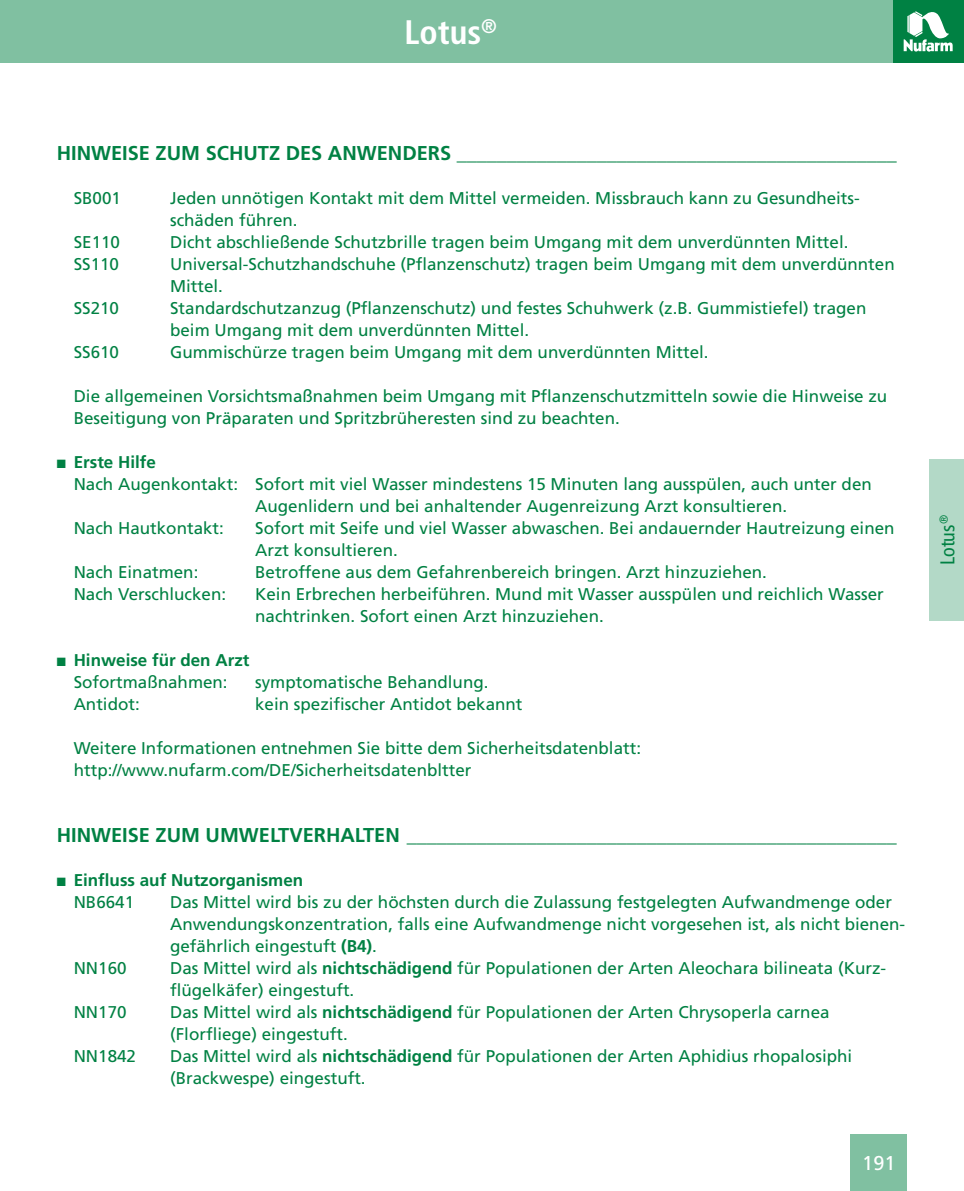
<style>
.page{position:relative;width:964px;height:1191px;background:#fff}
.page>*{position:absolute;margin:0;border:0;box-sizing:border-box;transform-origin:0 0}
.t1{font:700 condensed 34px "Frutiger";color:#fff}
.t2{font:700 20px "Frutiger";color:#008143}
.t3{font:condensed 20px "Frutiger";color:#008143}
.t4{font:20px "Frutiger";color:#fff}
.t5{font:17px/22px "Frutiger";color:#008143}
.t6{font:700 17px/22px "Frutiger";color:#008143;text-align:center}
.s1{font-weight:400}
.s2{font-weight:700}
</style>
<div class="page">
<div style="left:0;top:0;width:964px;height:62px;background:#80c0a1"></div>
<div style="left:893px;top:0;width:71px;height:62px;background:#008143"></div>
<svg style="left:903px;top:11px;width:49px;height:41px"></svg>
<div style="left:850px;top:1134px;width:57px;height:57px;background:#80c0a1"></div>
<div style="left:930px;top:459px;width:34px;height:162px;background:#b3d9c7"></div>
<h1 class="t1" style="left:404px;top:12px;width:94px">Lotus<sup>®</sup></h1>
<p class="t2" style="left:57px;top:141px;width:114px">HINWEISE zum</p>
<p class="t2" style="left:206px;top:141px;width:25px">Schutz</p>
<p class="t2" style="left:286px;top:141px;width:13px">des</p>
<p class="t2" style="left:328px;top:141px;width:29px">Anwenders</p>
<p class="t2" style="left:457px;top:141px;width:441px">____________________________________________</p>
<p class="t5" style="left:74px;top:187px;width:49px">SB001</p>
<p class="t5" style="left:170px;top:187px;width:690px">Jeden unnötigen Kontakt mit dem Mittel vermeiden. Missbrauch kann zu Gesundheits&shy;schäden führen.</p>
<p class="t5" style="left:74px;top:231px;width:48px">SE110</p>
<p class="t5" style="left:170px;top:231px;width:680px">Dicht abschließende Schutzbrille tragen beim Umgang mit dem unverdünnten Mittel.</p>
<p class="t5" style="left:74px;top:253px;width:47px">SS110</p>
<p class="t5" style="left:170px;top:253px;width:726px">Universal-Schutzhandschuhe (Pflanzenschutz) tragen beim Umgang mit dem unverdünnten<br>Mittel.</p>
<p class="t5" style="left:74px;top:297px;width:47px">SS210</p>
<p class="t5" style="left:170px;top:297px;width:698px">Standardschutzanzug (Pflanzenschutz) und festes Schuhwerk (z.B. Gummistiefel) tragen beim Umgang mit dem unverdünnten Mittel.</p>
<p class="t5" style="left:74px;top:341px;width:47px">SS610</p>
<p class="t5" style="left:170px;top:341px;width:540px">Gummischürze tragen beim Umgang mit dem unverdünnten Mittel.</p>
<p class="t5" style="left:74px;top:385px;width:815px">Die allgemeinen Vorsichtsmaßnahmen beim Umgang mit Pflanzenschutzmitteln sowie die Hinweise zu<br>Beseitigung von Präparaten und Spritzbrüheresten sind zu beachten.</p>
<p class="t6" style="left:57px;top:451px;width:101px">■ Erste Hilfe</p>
<p class="t5" style="left:74px;top:473px;width:799px">Nach Augenkontakt: Sofort mit viel Wasser mindestens 15 Minuten lang ausspülen, auch unter den</p>
<p class="t5" style="left:255px;top:495px;width:533px">Augenlidern und bei anhaltender Augenreizung Arzt konsultieren.</p>
<p class="t5" style="left:74px;top:517px;width:152px">Nach Hautkontakt:</p>
<p class="t5" style="left:255px;top:517px;width:641px">Sofort mit Seife und viel Wasser abwaschen. Bei andauernder Hautreizung einen<br>Arzt konsultieren.</p>
<p class="t5" style="left:74px;top:561px;width:126px">Nach Einatmen:</p>
<p class="t5" style="left:255px;top:561px;width:513px">Betroffene aus dem Gefahrenbereich bringen. Arzt hinzuziehen.</p>
<p class="t5" style="left:74px;top:583px;width:154px">Nach Verschlucken:</p>
<p class="t5" style="left:255px;top:583px;width:630px">Kein Erbrechen herbeiführen. Mund mit Wasser ausspülen und reichlich Wasser nachtrinken. Sofort einen Arzt hinzuziehen.</p>
<p class="t6" style="left:57px;top:649px;width:194px">■ Hinweise für den Arzt<br><span class="s1">Sofortmaßnahmen:</span></p>
<p class="t5" style="left:255px;top:671px;width:235px">symptomatische Behandlung.</p>
<p class="t5" style="left:74px;top:693px;width:68px">Antidot:</p>
<p class="t5" style="left:255px;top:693px;width:269px">kein spezifischer Antidot bekannt</p>
<p class="t5" style="left:74px;top:737px;width:569px">Weitere Informationen entnehmen Sie bitte dem Sicherheitsdatenblatt: http://www.nufarm.com/DE/Sicherheitsdatenbltter</p>
<p class="t2" style="left:57px;top:823px;width:27px">Hinweise</p>
<p class="t2" style="left:156px;top:823px;width:16px">zum</p>
<p class="t2" style="left:206px;top:823px;width:29px">Umweltverhalten</p>
<p class="t2" style="left:407px;top:823px;width:491px">_________________________________________________</p>
<p class="t6" style="left:74px;top:869px;width:231px;text-align:left;text-indent:-17px">■ Einfluss auf Nutzorganismen<br><span class="s1">NB6641</span></p>
<p class="t5" style="left:170px;top:891px;width:736px">Das Mittel wird bis zu der höchsten durch die Zulassung festgelegten Aufwandmenge oder<br>Anwendungskonzentration, falls eine Aufwandmenge nicht vorgesehen ist, als nicht bienen&shy;gefährlich eingestuft <span class="s2">(B4)</span>.</p>
<p class="t5" style="left:74px;top:957px;width:54px">NN160</p>
<p class="t5" style="left:170px;top:957px;width:718px">Das Mittel wird als <span class="s2">nichtschädigend</span> für Populationen der Arten Aleochara bilineata (Kurz&shy;flügelkäfer) eingestuft.</p>
<p class="t5" style="left:74px;top:1001px;width:54px">NN170</p>
<p class="t5" style="left:170px;top:1001px;width:661px">Das Mittel wird als <span class="s2">nichtschädigend</span> für Populationen der Arten Chrysoperla carnea (Florfliege) eingestuft.</p>
<p class="t5" style="left:74px;top:1045px;width:64px">NN1842</p>
<p class="t5" style="left:170px;top:1045px;width:683px">Das Mittel wird als <span class="s2">nichtschädigend</span> für Populationen der Arten Aphidius rhopalosiphi (Brackwespe) eingestuft.</p>
<p class="t4" style="left:862px;top:1151px;width:35px">191</p>
<p class="t3" style="left:936px;top:565px;width:52px;rotate:-90deg">Lotus<sup>®</sup></p>
</div>
